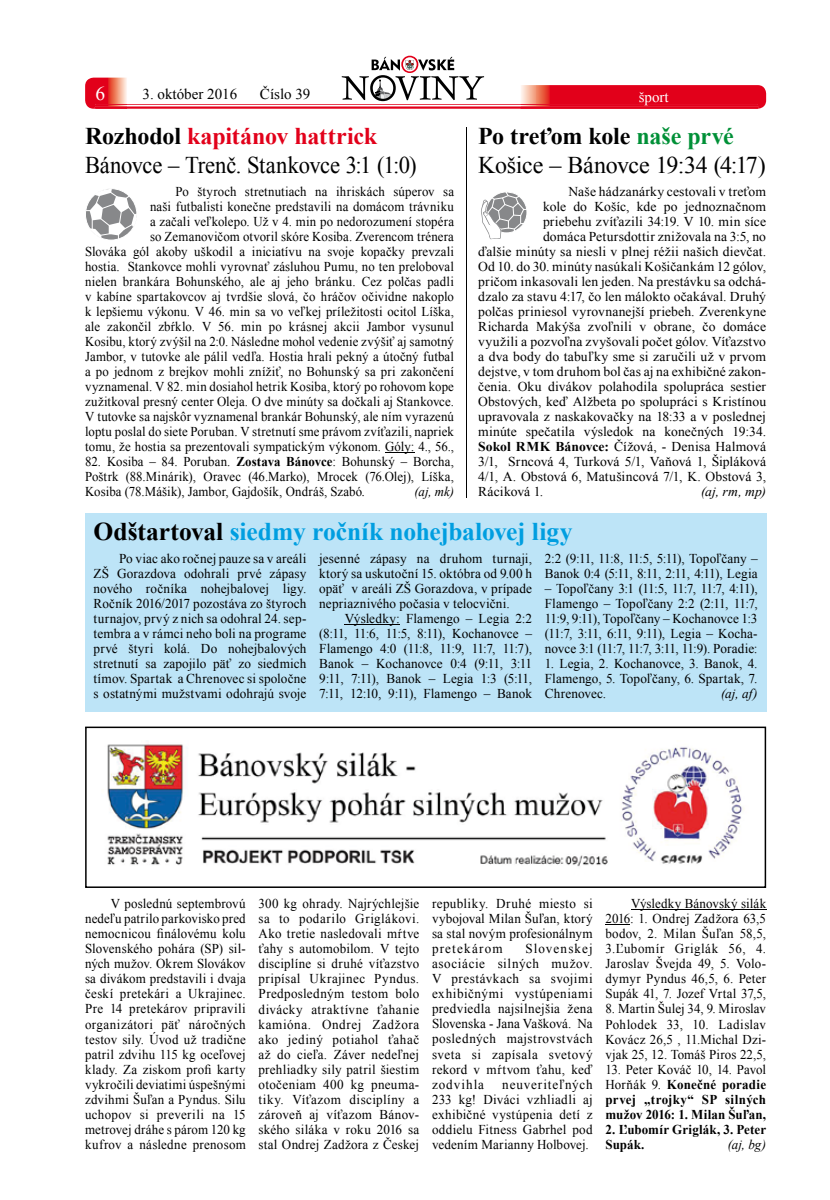
<style>
.page{position:relative;width:830px;height:1200px;background:#fff}
.page>*{position:absolute;margin:0;border:0;box-sizing:border-box;transform-origin:0 0}
.t1{font:700 25.5px "Times New Roman";letter-spacing:-.005em;color:#009ee0}
.t2{font:24px/28.8px "Times New Roman";letter-spacing:-.01em;color:#000;scale:.94 1}
.t3{font:24px/28.8px "Times New Roman";letter-spacing:-.01em;color:#000}
.t4{font:19.5px "Times New Roman";color:#fff}
.t5{font:15px "Times New Roman";color:#000}
.t6{font:15px "Times New Roman";color:#fff}
.t7{font:13.5px/15px "Times New Roman";letter-spacing:.01em;color:#000;text-align:justify}
.t8{font:13.5px/15px "Times New Roman";letter-spacing:.01em;color:#000;text-align:right;scale:.95 1}
.t9{font:13.5px/15px "Times New Roman";letter-spacing:.01em;color:#000;text-align:justify;scale:.96 1}
.t10{font:700 13.5px/15px "Times New Roman";letter-spacing:.01em;color:#000;text-align:justify;scale:.96 1}
.t11{font:italic 13.5px "Times New Roman";letter-spacing:.005em;color:#000}
.t12{font:italic 13.5px "Times New Roman";letter-spacing:.005em;color:#000;scale:.95 1}
.t13{font:italic 13.5px "Times New Roman";letter-spacing:.005em;color:#000;scale:.96 1}
.s1{font-weight:700}
.s2{font-weight:700;color:#e2001a}
.s3{font-style:italic}
.s4{font-weight:700;color:#009037}
.s5{color:#000}
.s6{font-weight:400}
</style>
<div class="page">
<hr style="left:95px;top:104px;width:662px;height:1px;background:#e2001a">
<hr style="left:95px;top:106px;width:663px;height:3px;background:#e2001a">
<svg style="left:341px;top:56px;width:143px;height:45px"></svg>
<svg style="left:520px;top:85px;width:245px;height:24px;background:#e31328"></svg>
<svg style="left:85px;top:78px;width:42px;height:31px"></svg>
<hr style="left:465px;top:128px;width:1px;height:369px;background:#000">
<div style="left:485px;top:192px;width:42px;height:41px;border:1px solid #fff;border-radius:50%"></div>
<svg style="left:481px;top:192px;width:45px;height:47px"></svg>
<svg style="left:86px;top:189px;width:51px;height:50px"></svg>
<svg style="left:385px;top:452px;width:29px;height:1px"></svg>
<div style="left:85px;top:513px;width:680px;height:198px;background:#bde4f7"></div>
<svg style="left:85px;top:726px;width:680px;height:161px"></svg>
<hr style="left:630px;top:909px;width:135px;height:1px;background:#000">
<svg style="left:605px;top:924px;width:24px;height:1px"></svg>
<hr style="left:344px;top:623px;width:55px;height:1px;background:#000">
<h3 class="t4" style="left:95px;top:80px;width:11px">6</h3>
<p class="t5" style="left:142px;top:84px;width:96px">3. október 2016</p>
<p class="t5" style="left:260px;top:84px;width:52px">Číslo 39</p>
<p class="t6" style="left:638px;top:87px;width:32px">šport</p>
<h2 class="t2" style="left:85px;top:121px;width:354px"><span class="s1">Rozhodol</span> <span class="s2">kapitánov hattrick<br></span>Bánovce – Trenč. Stankovce 3:1 (1:0)</h2>
<p class="t8" style="left:85px;top:184px;width:389px">Po štyroch stretnutiach na ihriskách súperov sa<br>naši futbalisti konečne predstavili na domácom trávniku<br>a začali veľkolepo. Už v 4. min po nedorozumení stopéra<br>so Zemanovičom otvoril skóre Kosiba. Zverencom trénera<br>Slováka gól akoby uškodil a iniciatívu na svoje kopačky prevzali hostia. Stankovce mohli vyrovnať zásluhou Pumu, no ten preloboval nielen brankára Bohunského, ale aj jeho bránku. Cez polčas padli v kabíne spartakovcov aj tvrdšie slová, čo hráčov očividne nakoplo k lepšiemu výkonu. V 46. min sa vo veľkej príležitosti ocitol Líška, ale zakončil zbŕklo. V 56. min po krásnej akcii Jambor vysunul Kosibu, ktorý zvýšil na 2:0. Následne mohol vedenie zvýšiť aj samotný Jambor, v tutovke ale pálil vedľa. Hostia hrali pekný a útočný futbal a po jednom z brejkov mohli znížiť, no Bohunský sa pri zakončení vyznamenal. V 82. min dosiahol hetrik Kosiba, ktorý po rohovom kope zužitkoval presný center Oleja. O dve minúty sa dočkali aj Stankovce.<br>V tutovke sa najskôr vyznamenal brankár Bohunský, ale ním vyrazenú loptu poslal do siete Poruban. V stretnutí sme právom zvíťazili, napriek tomu, že hostia sa prezentovali sympatickým výkonom. Góly: 4., 56.,</p>
<p class="t8" style="left:85px;top:454px;width:389px;text-align:justify">82. Kosiba – 84. Poruban. <span class="s1">Zostava Bánovce</span>: Bohunský – Borcha, Poštrk (88.Minárik), Oravec (46.Marko), Mrocek (76.Olej), Líška, Kosiba (78.Mášik), Jambor, Gajdošík, Ondráš, Szabó<span class="s3">.</span></p>
<h2 class="t3" style="left:478px;top:121px;width:289px"><span class="s1">Po treťom kole</span> <span class="s4">naše prvé<br></span>Košice – Bánovce 19:34 (4:17)</h2>
<p class="t7" style="left:568px;top:184px;width:199px">Naše hádzanárky cestovali v treťom</p>
<p class="t7" style="left:542px;top:199px;width:224px">kole do Košíc, kde po jednoznačnom</p>
<p class="t7" style="left:542px;top:214px;width:224px">priebehu zvíťazili 34:19. V 10. min síce</p>
<p class="t7" style="left:542px;top:229px;width:224px">domáca Petursdottir znižovala na 3:5, no</p>
<p class="t7" style="left:478px;top:244px;width:289px">ďalšie minúty sa niesli v plnej réžii našich dievčat.</p>
<p class="t7" style="left:478px;top:259px;width:289px">Od 10. do 30. minúty nasúkali Košičankám 12 gólov,</p>
<p class="t7" style="left:478px;top:274px;width:289px">pričom inkasovali len jeden. Na prestávku sa odchá-</p>
<p class="t7" style="left:478px;top:289px;width:289px">dzalo za stavu 4:17, čo len málokto očakával. Druhý</p>
<p class="t7" style="left:478px;top:304px;width:289px">polčas priniesol vyrovnanejší priebeh. Zverenkyne</p>
<p class="t7" style="left:478px;top:319px;width:289px">Richarda Makýša zvoľnili v obrane, čo domáce</p>
<p class="t7" style="left:478px;top:334px;width:289px">využili a pozvoľna zvyšovali počet gólov. Víťazstvo</p>
<p class="t7" style="left:478px;top:349px;width:289px">a dva body do tabuľky sme si zaručili už v prvom</p>
<p class="t7" style="left:478px;top:364px;width:289px">dejstve, v tom druhom bol čas aj na exhibičné zakon-</p>
<p class="t7" style="left:478px;top:379px;width:289px">čenia. Oku divákov polahodila spolupráca sestier</p>
<p class="t7" style="left:478px;top:394px;width:289px">Obstových, keď Alžbeta po spolupráci s Kristínou</p>
<p class="t7" style="left:478px;top:409px;width:289px">upravovala z naskakovačky na 18:33 a v poslednej</p>
<p class="t7" style="left:478px;top:424px;width:289px">minúte spečatila výsledok na konečných 19:34.</p>
<p class="t7" style="left:478px;top:439px;width:289px"><span class="s1">Sokol RMK Bánovce:</span> Čížová, - Denisa Halmová</p>
<p class="t7" style="left:478px;top:454px;width:289px">3/1, Srncová 4, Turková 5/1, Vaňová 1, Šipláková</p>
<p class="t7" style="left:478px;top:469px;width:289px">4/1, A. Obstová 6, Matušincová 7/1, K. Obstová 3,</p>
<p class="t7" style="left:478px;top:484px;width:67px">Ráciková 1.</p>
<p class="t11" style="left:700px;top:482px;width:67px">(aj, rm, mp)</p>
<p class="t12" style="left:414px;top:482px;width:43px">(aj, mk)</p>
<h1 class="t1" style="left:94px;top:513px;width:480px"><span class="s5">Odštartoval</span> siedmy ročník nohejbalovej ligy</h1>
<p class="t7" style="left:94px;top:550px;width:214px;text-indent:26px">Po viac ako ročnej pauze sa v areáli ZŠ Gorazdova odohrali prvé zápasy nového ročníka nohejbalovej ligy.<br>Ročník 2016/2017 pozostáva zo štyroch turnajov, prvý z nich sa odohral 24. sep&shy;tembra a v rámci neho boli na programe prvé štyri kolá. Do nohejbalových stretnutí sa zapojilo päť zo siedmich tímov. Spartak a Chrenovec si spoločne s ostatnými mužstvami odohrajú svoje</p>
<p class="t7" style="left:319px;top:550px;width:214px">jesenné zápasy na druhom turnaji, ktorý sa uskutoční 15. októbra od 9.00 h opäť v areáli ZŠ Gorazdova, v prípade nepriaznivého počasia v telocvični.</p>
<p class="t7" style="left:319px;top:610px;width:214px;text-indent:26px">Výsledky: Flamengo – Legia 2:2 (8:11, 11:6, 11:5, 8:11), Kochanovce – Flamengo 4:0 (11:8, 11:9, 11:7, 11:7), Banok – Kochanovce 0:4 (9:11, 3:11<br>9:11, 7:11), Banok – Legia 1:3 (5:11, 7:11, 12:10, 9:11), Flamengo – Banok</p>
<p class="t7" style="left:544px;top:550px;width:214px">2:2 (9:11, 11:8, 11:5, 5:11), Topoľčany –<br>Banok 0:4 (5:11, 8:11, 2:11, 4:11), Legia</p>
<p class="t7" style="left:544px;top:580px;width:214px">– Topoľčany 3:1 (11:5, 11:7, 11:7, 4:11), Flamengo – Topoľčany 2:2 (2:11, 11:7, 11:9, 9:11), Topoľčany – Kochanovce 1:3 (11:7, 3:11, 6:11, 9:11), Legia – Kocha&shy;novce 3:1 (11:7, 11:7, 3:11, 11:9). Poradie:</p>
<p class="t7" style="left:544px;top:655px;width:214px">1. Legia, 2. Kochanovce, 3. Banok, 4.<br>Flamengo, 5. Topoľčany, 6. Spartak, 7.<br>Chrenovec.</p>
<p class="t11" style="left:720px;top:683px;width:38px">(aj, af)</p>
<p class="t9" style="left:85px;top:895px;width:169px;text-indent:26px">V poslednú septembrovú nedeľu patrilo parkovisko pred nemocnicou finálovému kolu Slovenského pohára (SP) sil&shy;ných mužov. Okrem Slovákov sa divákom predstavili i dvaja českí pretekári a Ukrajinec.<br>Pre 14 pretekárov pripravili organizátori päť náročných testov sily. Úvod už tradične patril zdvihu 115 kg oceľovej klady. Za ziskom profi karty vykročili deviatimi úspešnými zdvihmi Šuľan a Pyndus. Silu uchopov si preverili na 15 metrovej dráhe s párom 120 kg kufrov a následne prenosom</p>
<p class="t9" style="left:258px;top:895px;width:169px">300 kg ohrady. Najrýchlejšie sa to podarilo Griglákovi.<br>Ako tretie nasledovali mŕtve ťahy s automobilom. V tejto disciplíne si druhé víťazstvo pripísal Ukrajinec Pyndus.<br>Predposledným testom bolo divácky atraktívne ťahanie kamióna. Ondrej Zadžora ako jediný potiahol ťahač až do cieľa. Záver nedeľnej prehliadky sily patril šiestim otočeniam 400 kg pneuma&shy;tiky. Víťazom disciplíny a zároveň aj víťazom Bánov&shy;ského siláka v roku 2016 sa stal Ondrej Zadžora z Českej</p>
<p class="t7" style="left:432px;top:895px;width:162px">republiky. Druhé miesto si vybojoval Milan Šuľan, ktorý sa stal novým profesionálnym pretekárom</p>
<p class="t7" style="left:432px;top:940px;width:162px;text-indent:94px">Slovenskej asociácie silných mužov.<br>V prestávkach sa svojimi exhibičnými vystúpeniami predviedla najsilnejšia žena Slovenska - Jana Vašková. Na posledných majstrovstvách sveta si zapísala svetový rekord v mŕtvom ťahu, keď zodvihla</p>
<p class="t7" style="left:432px;top:1075px;width:162px;text-indent:70px">neuveriteľných 233 kg! Diváci vzhliadli aj exhibičné vystúpenia detí z oddielu Fitness Gabrhel pod vedením Marianny Holbovej.</p>
<p class="t9" style="left:605px;top:895px;width:169px;text-indent:26px">Výsledky Bánovský silák 2016: 1. Ondrej Zadžora 63,5 bodov, 2. Milan Šuľan 58,5, 3.Ľubomír Griglák 56, 4.<br>Jaroslav Švejda 49, 5. Volo&shy;dymyr Pyndus 46,5, 6. Peter Supák 41, 7. Jozef Vrtal 37,5,</p>
<p class="t9" style="left:605px;top:1000px;width:169px">8. Martin Šulej 34, 9. Miroslav Pohlodek 33, 10. Ladislav Kovácz 26,5 , 11.Michal Dzi&shy;vjak 25, 12. Tomáš Piros 22,5,</p>
<p class="t10" style="left:605px;top:1060px;width:169px"><span class="s6">13. Peter Kováč 10, 14. Pavol Horňák 9.</span> Konečné poradie prvej „trojky“ SP silných mužov 2016: 1. Milan Šuľan,</p>
<p class="t10" style="left:605px;top:1120px;width:169px">2. Ľubomír Griglák, 3. Peter<br>Supák.</p>
<p class="t13" style="left:727px;top:1134px;width:41px">(aj, bg)</p>
</div>
